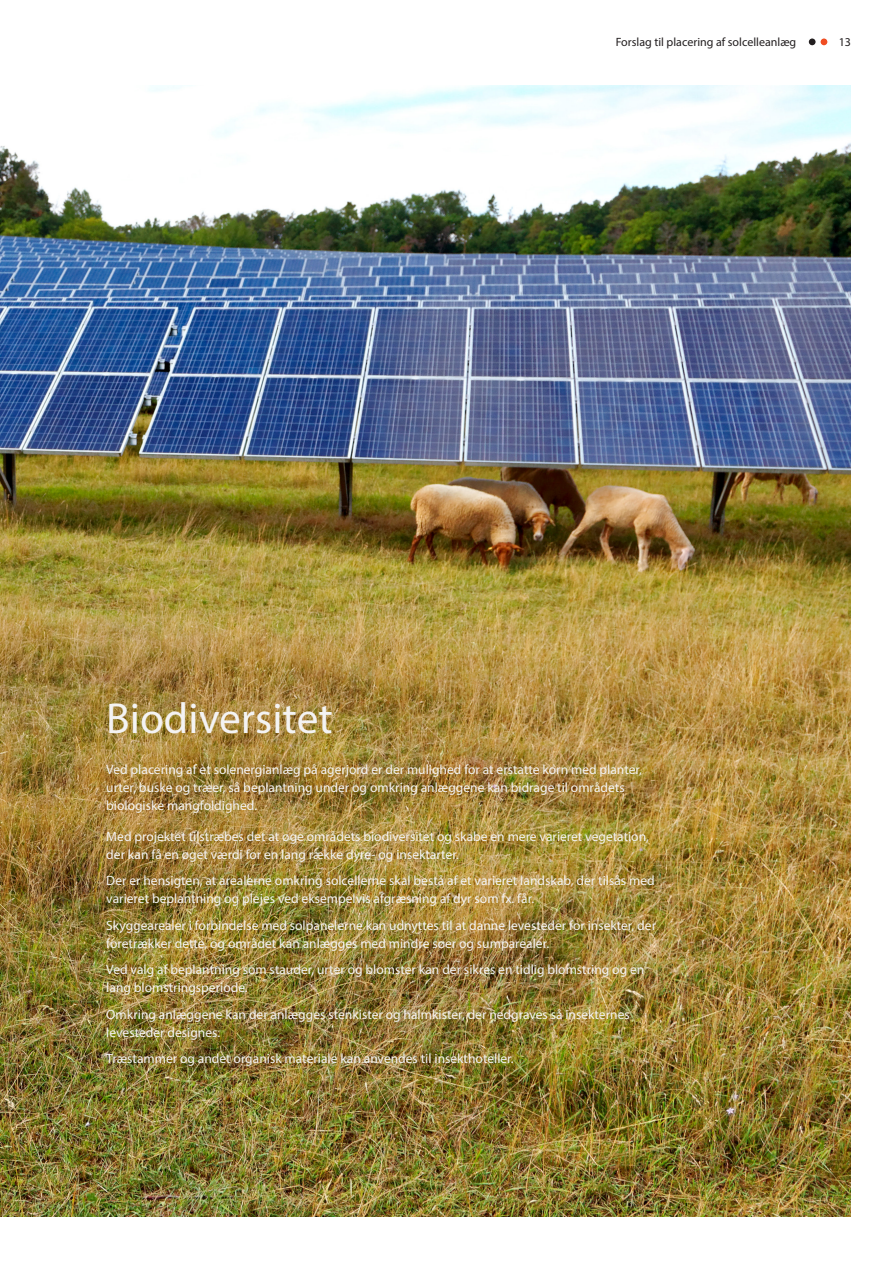
<style>
.page{position:relative;width:893px;height:1263px;background:#fff}
.page>*{position:absolute;margin:0;border:0;box-sizing:border-box;transform-origin:0 0}
._02_Headline{font:43.5px "Myriad Pro";color:#f4f3f3}
.Body_text_before_bul{font:13.5px/18px "Myriad Pro";color:#f4f3f3}
._02_Headline-2{font:13.5px/18px "Myriad Pro";color:#f4f3f3}
.t1{font:12px "Myriad Pro";color:#231f20}
</style>
<div class="page">
<img style="left:0;top:85px;width:850px;height:1131px">
<div style="left:808px;top:38px;width:8px;height:8px;background:#231f20;border-radius:50%"></div>
<div style="left:807px;top:37px;width:10px;height:10px;border:2px solid #fff;border-radius:50%"></div>
<div style="left:820px;top:38px;width:8px;height:8px;background:#f04d22;border-radius:50%"></div>
<div style="left:819px;top:37px;width:10px;height:10px;border:2px solid #fff;border-radius:50%"></div>
<p class="t1" style="left:616px;top:34px;width:182px">Forslag til placering af solcelleanlæg</p>
<p class="t1" style="left:839px;top:34px;width:14px">13</p>
<p class="_02_Headline" style="left:106px;top:691px;width:228px">Biodiversitet</p>
<p class="_02_Headline-2" style="left:106px;top:760px;width:537px">Ved placering af et solenergianlæg på agerjord er der mulighed for at erstatte korn med planter, urter, buske og træer, så beplantning under og omkring anlæggene kan bidrage til områdets biologiske mangfoldighed.</p>
<p class="Body_text_before_bul" style="left:106px;top:827px;width:544px">Med projektet tilstræbes det at øge områdets biodiversitet og skabe en mere varieret vegetation, der kan få en øget værdi for en lang række dyre- og insektarter.</p>
<p class="Body_text_before_bul" style="left:106px;top:871px;width:550px">Der er hensigten, at arealerne omkring solcellerne skal bestå af et varieret landskab, der tilsås med varieret beplantning og plejes ved eksempelvis afgræsning af dyr som fx. får.</p>
<p class="Body_text_before_bul" style="left:106px;top:916px;width:551px">Skyggearealer i forbindelse med solpanelerne kan udnyttes til at danne levesteder for insekter, der foretrækker dette, og området kan anlægges med mindre søer og sumparealer.</p>
<p class="Body_text_before_bul" style="left:106px;top:960px;width:540px">Ved valg af beplantning som stauder, urter og blomster kan der sikres en tidlig blomstring og en lang blomstringsperiode.</p>
<p class="Body_text_before_bul" style="left:106px;top:1005px;width:525px">Omkring anlæggene kan der anlægges stenkister og halmkister, der nedgraves så insekternes levesteder designes.</p>
<p class="Body_text_before_bul" style="left:106px;top:1049px;width:409px">Træstammer og andet organisk materiale kan anvendes til insekthoteller.</p>
</div>
